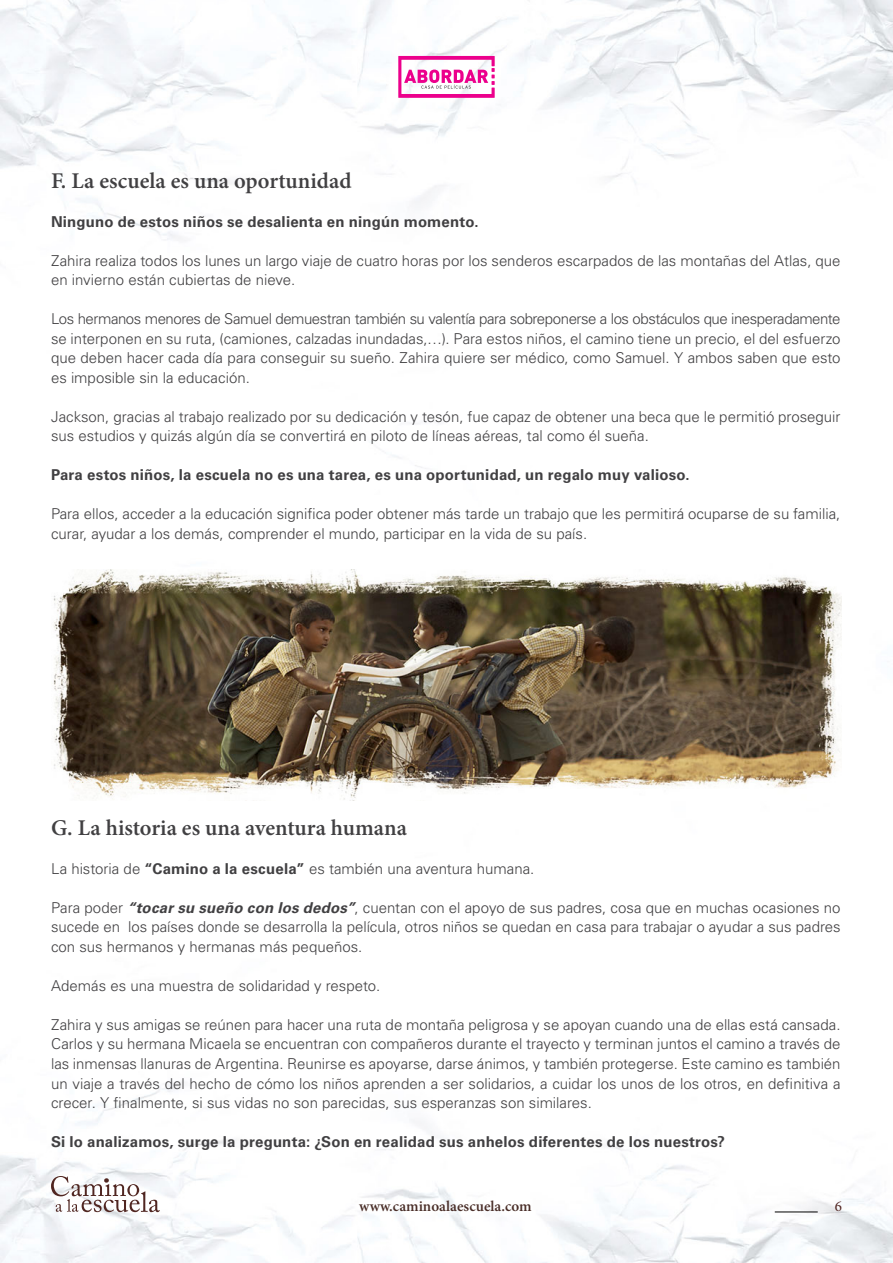
<style>
.page{position:relative;width:893px;height:1263px;background:#fff}
.page>*{position:absolute;margin:0;border:0;box-sizing:border-box;transform-origin:0 0}
.t1{font:600 22.5px "Minion Pro";color:#414042}
.t2{font:300 15px/19.5px "Univers LT Std";color:#414042}
.t3{font:700 15px "Univers LT Std";letter-spacing:.01em;color:#414042}
.t4{font:600 15px "Minion Pro";letter-spacing:.005em;color:#492d27}
.t5{font:15px "Minion Pro";color:#502521}
.s1{font-weight:700}
.s2{font-weight:700;font-style:italic}
</style>
<div class="page">
<img style="left:0;top:0;width:893px;height:1263px">
<svg style="left:398px;top:56px;width:97px;height:42px"></svg>
<hr style="left:775px;top:1212px;width:43px;height:1px;background:#000">
<svg style="left:51px;top:1176px;width:109px;height:36px"></svg>
<img style="left:52px;top:569px;width:789px;height:231px">
<h1 class="t1" style="left:51px;top:165px;width:302px">F. La escuela es una oportunidad</h1>
<p class="t3" style="left:51px;top:213px;width:429px">Ninguno de estos niños se desalienta en ningún momento.</p>
<p class="t2" style="left:51px;top:251px;width:791px">Zahira realiza todos los lunes un largo viaje de cuatro horas por los senderos escarpados de las montañas del Atlas, que en invierno están cubiertas de nieve.</p>
<p class="t2" style="left:51px;top:309px;width:791px;text-align:justify">Los hermanos menores de Samuel demuestran también su valentía para sobreponerse a los obstáculos que inesperadamente se interponen en su ruta, (camiones, calzadas inundadas,…). Para estos niños, el camino tiene un precio, el del esfuerzo que deben hacer cada día para conseguir su sueño. Zahira quiere ser médico, como Samuel. Y ambos saben que esto es imposible sin la educación.</p>
<p class="t2" style="left:51px;top:407px;width:791px">Jackson, gracias al trabajo realizado por su dedicación y tesón, fue capaz de obtener una beca que le permitió proseguir sus estudios y quizás algún día se convertirá en piloto de líneas aéreas, tal como él sueña.</p>
<p class="t3" style="left:51px;top:466px;width:640px">Para estos niños, la escuela no es una tarea, es una oportunidad, un regalo muy valioso.</p>
<p class="t2" style="left:51px;top:504px;width:791px">Para ellos, acceder a la educación significa poder obtener más tarde un trabajo que les permitirá ocuparse de su familia, curar, ayudar a los demás, comprender el mundo, participar en la vida de su país.</p>
<h1 class="t1" style="left:51px;top:812px;width:357px">G. La historia es una aventura humana</h1>
<p class="t2" style="left:51px;top:859px;width:485px">La historia de <span class="s1">“Camino a la escuela”</span> es también una aventura humana.</p>
<p class="t2" style="left:51px;top:898px;width:791px;text-align:justify">Para poder <span class="s2">“tocar su sueño con los dedos”</span>, cuentan con el apoyo de sus padres, cosa que en muchas ocasiones no sucede en los países donde se desarrolla la película, otros niños se quedan en casa para trabajar o ayudar a sus padres con sus hermanos y hermanas más pequeños.</p>
<p class="t2" style="left:51px;top:976px;width:331px">Además es una muestra de solidaridad y respeto.</p>
<p class="t2" style="left:51px;top:1015px;width:791px;text-align:justify">Zahira y sus amigas se reúnen para hacer una ruta de montaña peligrosa y se apoyan cuando una de ellas está cansada.<br>Carlos y su hermana Micaela se encuentran con compañeros durante el trayecto y terminan juntos el camino a través de las inmensas llanuras de Argentina. Reunirse es apoyarse, darse ánimos, y también protegerse. Este camino es también un viaje a través del hecho de cómo los niños aprenden a ser solidarios, a cuidar los unos de los otros, en definitiva a crecer. Y finalmente, si sus vidas no son parecidas, sus esperanzas son similares.</p>
<p class="t3" style="left:51px;top:1133px;width:676px">Si lo analizamos, surge la pregunta: ¿Son en realidad sus anhelos diferentes de los nuestros?</p>
<p class="t4" style="left:359px;top:1196px;width:174px">www.caminoalaescuela.com</p>
<p class="t5" style="left:835px;top:1196px;width:9px">6</p>
</div>
